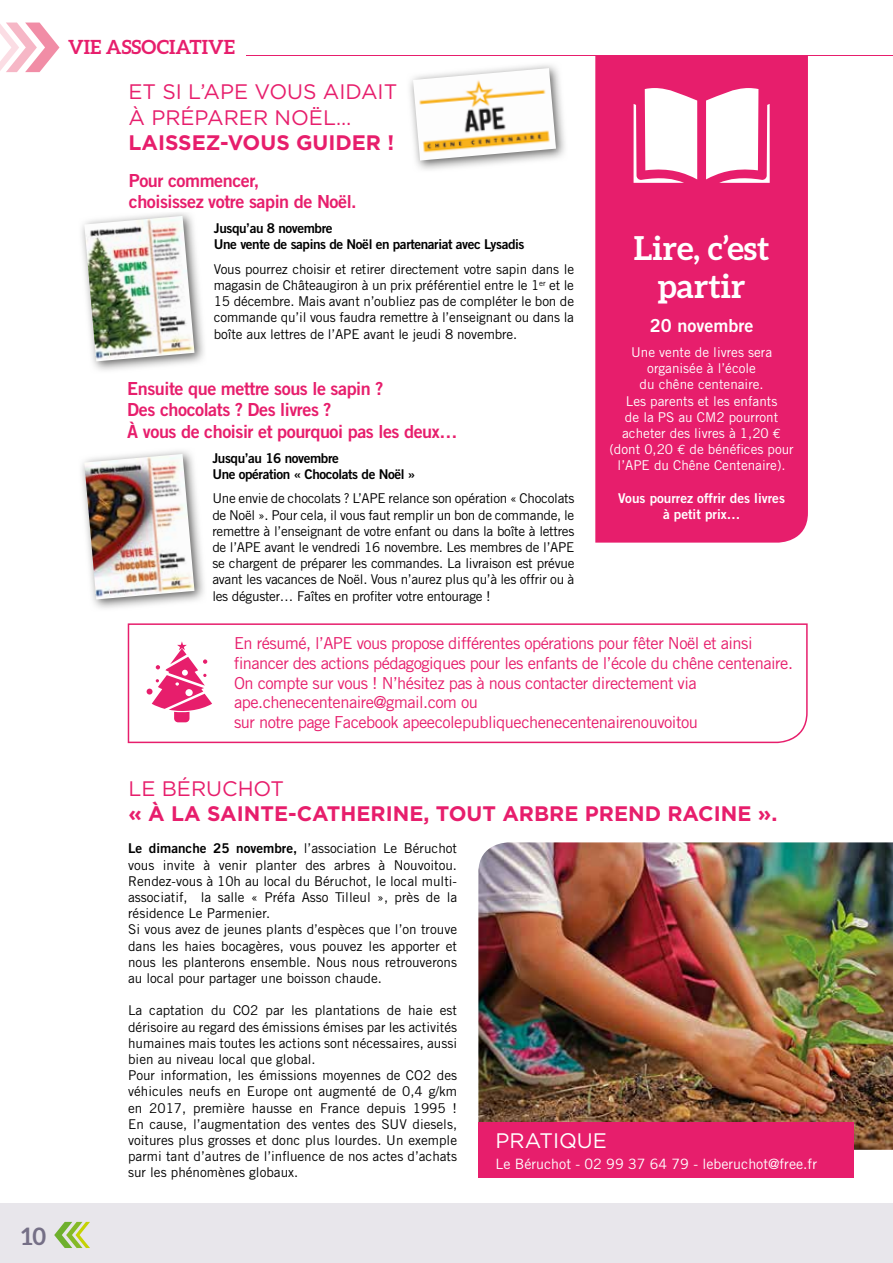
<style>
.page{position:relative;width:893px;height:1263px;background:#fff}
.page>*{position:absolute;margin:0;border:0;box-sizing:border-box;transform-origin:0 0}
.t1{font:700 33px/37.5px "Aleo";color:#fff;text-align:center}
.t2{font:700 24px "Aleo";color:#756f86}
.t3{font:700 21px "Gotham";color:#e71e6c}
.t4{font:21px/25.2px "Gotham";color:#e71e6c}
.t5{font:21px "Gotham";color:#fff}
.t6{font:700 19.5px "Aleo";color:#e71e6c}
.t7{font:18px/21.6px "Trade Gothic Bold Two";letter-spacing:-.025em;color:#e71e6c}
.t8{font:18px "Trade Gothic Bold Two";color:#fff}
.t9{font:16.5px/19.8px "Trade Gothic";letter-spacing:-.03em;color:#e71e6c}
.t10{font:14.25px "Trade Gothic";color:#fff}
.t11{font:13.5px/16.2px "Trade Gothic";color:#000;text-align:justify}
.t12{font:13.5px/16.2px "Trade Gothic";color:#fff;text-align:center}
.t13{font:13.5px/16.2px "Trade Gothic Bold Two";letter-spacing:-.03em;color:#000}
.t14{font:13.5px/16.2px "Trade Gothic Bold Two";color:#fff;text-align:center}
.s1{font-family:"Euro Mono"}
.s2{font-family:"Trade Gothic Bold Two"}
</style>
<div class="page">
<div style="left:0;top:1203px;width:893px;height:60px;background:#e8e6eb"></div>
<svg style="left:54px;top:1222px;width:36px;height:26px"></svg>
<svg style="left:0;top:23px;width:59px;height:49px"></svg>
<hr style="left:247px;top:55px;width:646px;height:1px;background:#e71e6c">
<svg style="left:128px;top:623px;width:680px;height:120px"></svg>
<img style="left:81px;top:451px;width:123px;height:157px">
<img style="left:84px;top:454px;width:110px;height:145px">
<img style="left:81px;top:213px;width:123px;height:157px">
<img style="left:84px;top:216px;width:110px;height:145px">
<img style="left:410px;top:65px;width:155px;height:105px">
<img style="left:413px;top:68px;width:143px;height:93px">
<img style="left:478px;top:842px;width:415px;height:308px">
<svg style="left:147px;top:641px;width:65px;height:81px"></svg>
<div style="left:595px;top:56px;width:213px;height:487px;background:#e71e6c"></div>
<svg style="left:706px;top:88px;width:64px;height:95px"></svg>
<svg style="left:634px;top:88px;width:63px;height:95px"></svg>
<div style="left:478px;top:1122px;width:376px;height:55px;background:#e71e6c"></div>
<h2 class="t2" style="left:21px;top:1222px;width:26px">10</h2>
<h3 class="t6" style="left:68px;top:36px;width:169px">VIE ASSOCIATIVE</h3>
<h3 class="t4" style="left:128px;top:79px;width:270px">ET SI L’APE VOUS AIDAIT<br>À PRÉPARER NOËL…</h3>
<h3 class="t3" style="left:128px;top:130px;width:267px">LAISSEZ-VOUS GUIDER !</h3>
<h3 class="t7" style="left:129px;top:169px;width:229px">Pour commencer,<br>choisissez votre sapin de Noël.</h3>
<p class="t13" style="left:214px;top:220px;width:312px">Jusqu’au 8 novembre<br>Une vente de sapins de Noël en partenariat avec Lysadis</p>
<p class="t11" style="left:214px;top:261px;width:362px">Vous pourrez choisir et retirer directement votre sapin dans le magasin de Châteaugiron à un prix préférentiel entre le 1<sup>er</sup> et le 15 décembre. Mais avant n’oubliez pas de compléter le bon de commande qu’il vous faudra remettre à l’enseignant ou dans la boîte aux lettres de l’APE avant le jeudi 8 novembre.</p>
<h3 class="t7" style="left:127px;top:377px;width:332px">Ensuite que mettre sous le sapin ?<br>Des chocolats ? Des livres ?<br>À vous de choisir et pourquoi pas les deux…</h3>
<p class="t13" style="left:212px;top:449px;width:204px">Jusqu’au 16 novembre<br>Une opération « Chocolats de Noël »</p>
<p class="t11" style="left:212px;top:490px;width:364px">Une envie de chocolats ? L’APE relance son opération « Chocolats de Noël ». Pour cela, il vous faut remplir un bon de commande, le remettre à l’enseignant de votre enfant ou dans la boîte à lettres de l’APE avant le vendredi 16 novembre. Les membres de l’APE se chargent de préparer les commandes. La livraison est prévue avant les vacances de Noël. Vous n’aurez plus qu’à les offrir ou à les déguster… Faîtes en profiter votre entourage !</p>
<h1 class="t1" style="left:634px;top:229px;width:137px">Lire, c’est partir</h1>
<h3 class="t8" style="left:650px;top:315px;width:105px">20 novembre</h3>
<p class="t12" style="left:609px;top:344px;width:186px">Une vente de livres sera organisée à l’école<br>du chêne centenaire.<br>Les parents et les enfants<br>de la PS au CM2 pourront acheter des livres à 1,20 <span class="s1">€ </span>(dont 0,20 <span class="s1">€</span> de bénéfices pour l’APE du Chêne Centenaire).</p>
<p class="t14" style="left:618px;top:490px;width:168px">Vous pourrez offrir des livres à petit prix…</p>
<p class="t9" style="left:234px;top:633px;width:560px">En résumé, l’APE vous propose différentes opérations pour fêter Noël et ainsi financer des actions pédagogiques pour les enfants de l’école du chêne centenaire.<br>On compte sur vous ! N’hésitez pas à nous contacter directement via ape.chenecentenaire@gmail.com ou<br>sur notre page Facebook apeecolepubliquechenecentenairenouvoitou</p>
<h3 class="t4" style="left:128px;top:775px;width:157px">LE BÉRUCHOT</h3>
<h3 class="t3" style="left:128px;top:801px;width:650px">« À LA SAINTE-CATHERINE, TOUT ARBRE PREND RACINE ».</h3>
<p class="t11" style="left:128px;top:840px;width:331px;text-align:left"><span class="s2">Le dimanche 25 novembre,</span> l’association Le Béruchot vous invite à venir planter des arbres à Nouvoitou.<br>Rendez-vous à 10h au local du Béruchot, le local multi&shy;associatif, la salle « Préfa Asso Tilleul », près de la résidence Le Parmenier.<br>Si vous avez de jeunes plants d’espèces que l’on trouve dans les haies bocagères, vous pouvez les apporter et nous les planterons ensemble. Nous nous retrouverons au local pour partager une boisson chaude.</p>
<p class="t11" style="left:128px;top:1002px;width:331px;text-align:left">La captation du CO2 par les plantations de haie est dérisoire au regard des émissions émises par les activités humaines mais toutes les actions sont nécessaires, aussi bien au niveau local que global.<br>Pour information, les émissions moyennes de CO2 des véhicules neufs en Europe ont augmenté de 0,4 g/km en 2017, première hausse en France depuis 1995 !<br>En cause, l’augmentation des ventes des SUV diesels, voitures plus grosses et donc plus lourdes. Un exemple parmi tant d’autres de l’influence de nos actes d’achats sur les phénomènes globaux.</p>
<h3 class="t5" style="left:495px;top:1129px;width:113px">PRATIQUE</h3>
<p class="t10" style="left:495px;top:1155px;width:323px">Le Béruchot - 02 99 37 64 79 - leberuchot@free.fr</p>
</div>
